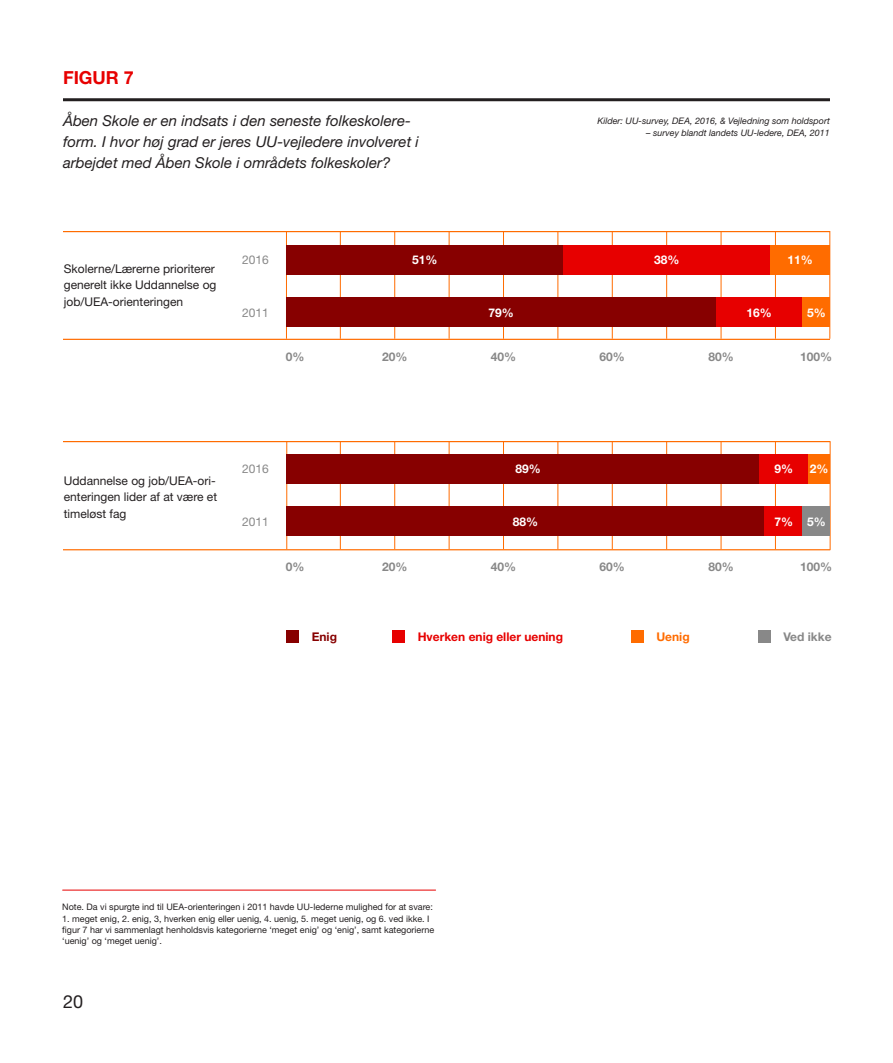
<style>
.page{position:relative;width:893px;height:1063px;background:#fff}
.page>*{position:absolute;margin:0;border:0;box-sizing:border-box;transform-origin:0 0}
.t1{font:700 18px "Helvetica Neue LT";color:#e70000}
.t2{font:18px "Helvetica Neue LT";color:#231f20}
.t3{font:italic 15px/21px "Helvetica Neue LT";color:#231f20}
.t4{font:12px/16.5px "Helvetica Neue LT";color:#231f20}
.t5{font:700 12px "Helvetica Neue LT";color:#888}
.t6{font:700 12px "Helvetica Neue LT";color:#fff}
.t7{font:700 12px "Helvetica Neue LT";color:#e70000}
.t8{font:12px "Helvetica Neue LT";color:#888}
.t9{font:700 12px "Helvetica Neue LT";color:#ff6c00}
.t10{font:700 12px "Helvetica Neue LT";color:#870000}
.t11{font:9px/11.2px "Helvetica Neue LT";color:#231f20}
.t12{font:italic 9px "Helvetica Neue LT";color:#231f20}
</style>
<div class="page">
<hr style="left:340px;top:231px;width:1px;height:108px;background:#ff6c00">
<hr style="left:286px;top:231px;width:1px;height:108px;background:#ff6c00">
<hr style="left:394px;top:231px;width:1px;height:108px;background:#ff6c00">
<hr style="left:449px;top:231px;width:1px;height:108px;background:#ff6c00">
<hr style="left:503px;top:231px;width:1px;height:108px;background:#ff6c00">
<hr style="left:558px;top:231px;width:1px;height:108px;background:#ff6c00">
<hr style="left:612px;top:231px;width:1px;height:108px;background:#ff6c00">
<hr style="left:775px;top:231px;width:1px;height:108px;background:#ff6c00">
<hr style="left:830px;top:231px;width:1px;height:108px;background:#ff6c00">
<hr style="left:666px;top:231px;width:1px;height:108px;background:#ff6c00">
<hr style="left:721px;top:231px;width:1px;height:108px;background:#ff6c00">
<hr style="left:63px;top:339px;width:767px;height:1px;background:#ff6c00">
<hr style="left:340px;top:441px;width:1px;height:108px;background:#ff6c00">
<hr style="left:286px;top:441px;width:1px;height:108px;background:#ff6c00">
<hr style="left:394px;top:441px;width:1px;height:108px;background:#ff6c00">
<hr style="left:449px;top:441px;width:1px;height:108px;background:#ff6c00">
<hr style="left:503px;top:441px;width:1px;height:108px;background:#ff6c00">
<hr style="left:558px;top:441px;width:1px;height:108px;background:#ff6c00">
<hr style="left:612px;top:441px;width:1px;height:108px;background:#ff6c00">
<hr style="left:775px;top:441px;width:1px;height:108px;background:#ff6c00">
<hr style="left:830px;top:441px;width:1px;height:109px;background:#ff6c00">
<hr style="left:666px;top:441px;width:1px;height:108px;background:#ff6c00">
<hr style="left:721px;top:441px;width:1px;height:108px;background:#ff6c00">
<hr style="left:63px;top:98px;width:767px;height:3px;background:#231f20">
<hr style="left:63px;top:890px;width:373px;height:1px;background:#e70000">
<div style="left:286px;top:245px;width:278px;height:29px;background:#870000"></div>
<div style="left:564px;top:245px;width:206px;height:29px;background:#e70000"></div>
<div style="left:770px;top:245px;width:60px;height:29px;background:#ff6c00"></div>
<div style="left:286px;top:298px;width:430px;height:29px;background:#870000"></div>
<div style="left:716px;top:298px;width:87px;height:29px;background:#e70000"></div>
<div style="left:803px;top:298px;width:27px;height:29px;background:#ff6c00"></div>
<div style="left:286px;top:507px;width:479px;height:29px;background:#870000"></div>
<div style="left:286px;top:454px;width:484px;height:29px;background:#870000"></div>
<div style="left:759px;top:454px;width:49px;height:29px;background:#e70000"></div>
<div style="left:808px;top:454px;width:22px;height:29px;background:#ff6c00"></div>
<div style="left:765px;top:507px;width:38px;height:29px;background:#e70000"></div>
<div style="left:803px;top:507px;width:27px;height:29px;background:#888"></div>
<div style="left:286px;top:630px;width:13px;height:13px;background:#870000"></div>
<div style="left:393px;top:630px;width:12px;height:13px;background:#e70000"></div>
<div style="left:631px;top:630px;width:13px;height:13px;background:#ff6c00"></div>
<div style="left:758px;top:630px;width:13px;height:13px;background:#888"></div>
<hr style="left:63px;top:549px;width:767px;height:1px;background:#ff6c00">
<hr style="left:63px;top:441px;width:767px;height:1px;background:#ff6c00">
<hr style="left:63px;top:231px;width:767px;height:1px;background:#ff6c00">
<h1 class="t1" style="left:63px;top:66px;width:72px">FIGUR 7</h1>
<h2 class="t3" style="left:63px;top:110px;width:357px">Åben Skole er en indsats i den seneste folkeskolere&shy;form. I hvor høj grad er jeres UU-vejledere involveret i arbejdet med Åben Skole i områdets folkeskoler?</h2>
<p class="t12" style="left:597px;top:116px;width:234px">Kilder: UU-survey, DEA, 2016, &amp; Vejledning som holdsport</p>
<p class="t12" style="left:646px;top:127px;width:185px">– survey blandt landets UU-ledere, DEA, 2011</p>
<h3 class="t4" style="left:64px;top:260px;width:154px">Skolerne/Lærerne prioriterer generelt ikke Uddannelse og job/UEA-orienteringen</h3>
<h3 class="t8" style="left:242px;top:253px;width:28px">2016</h3>
<h3 class="t8" style="left:242px;top:306px;width:28px">2011</h3>
<h3 class="t6" style="left:412px;top:253px;width:27px">51%</h3>
<h3 class="t6" style="left:654px;top:253px;width:27px">38%</h3>
<h3 class="t6" style="left:787px;top:253px;width:27px">11%</h3>
<h3 class="t6" style="left:488px;top:305px;width:27px">79%</h3>
<h3 class="t6" style="left:747px;top:305px;width:27px">16%</h3>
<h3 class="t6" style="left:807px;top:305px;width:20px">5%</h3>
<h3 class="t5" style="left:286px;top:349px;width:20px">0%</h3>
<h3 class="t5" style="left:382px;top:349px;width:27px">20%</h3>
<h3 class="t5" style="left:491px;top:349px;width:27px">40%</h3>
<h3 class="t5" style="left:600px;top:349px;width:27px">60%</h3>
<h3 class="t5" style="left:708px;top:349px;width:27px">80%</h3>
<h3 class="t5" style="left:800px;top:349px;width:34px">100%</h3>
<h3 class="t4" style="left:64px;top:472px;width:155px;text-align:justify">Uddannelse og job/UEA-ori&shy;enteringen lider af at være et timeløst fag</h3>
<h3 class="t8" style="left:242px;top:462px;width:28px">2016</h3>
<h3 class="t8" style="left:242px;top:515px;width:28px">2011</h3>
<h3 class="t6" style="left:516px;top:462px;width:27px">89%</h3>
<h3 class="t6" style="left:774px;top:462px;width:20px">9%</h3>
<h3 class="t6" style="left:810px;top:462px;width:20px">2%</h3>
<h3 class="t6" style="left:513px;top:514px;width:27px">88%</h3>
<h3 class="t6" style="left:774px;top:514px;width:53px">7% 5%</h3>
<h3 class="t5" style="left:286px;top:559px;width:20px">0%</h3>
<h3 class="t5" style="left:382px;top:559px;width:27px">20%</h3>
<h3 class="t5" style="left:491px;top:559px;width:27px">40%</h3>
<h3 class="t5" style="left:600px;top:559px;width:27px">60%</h3>
<h3 class="t5" style="left:708px;top:559px;width:27px">80%</h3>
<h3 class="t5" style="left:800px;top:559px;width:34px">100%</h3>
<h3 class="t10" style="left:312px;top:629px;width:27px">Enig</h3>
<h3 class="t7" style="left:418px;top:629px;width:147px">Hverken enig eller uening</h3>
<h3 class="t9" style="left:656px;top:629px;width:35px">Uenig</h3>
<h3 class="t5" style="left:783px;top:629px;width:50px">Ved ikke</h3>
<p class="t11" style="left:62px;top:901px;width:372px">Note. Da vi spurgte ind til UEA-orienteringen i 2011 havde UU-lederne mulighed for at svare:</p>
<p class="t11" style="left:62px;top:913px;width:374px">1. meget enig, 2. enig, 3, hverken enig eller uenig, 4. uenig, 5. meget uenig, og 6. ved ikke. I figur 7 har vi sammenlagt henholdsvis kategorierne ‘meget enig’ og ‘enig’, samt kategorierne ‘uenig’ og ‘meget uenig’.</p>
<h1 class="t2" style="left:63px;top:991px;width:22px">20</h1>
</div>
